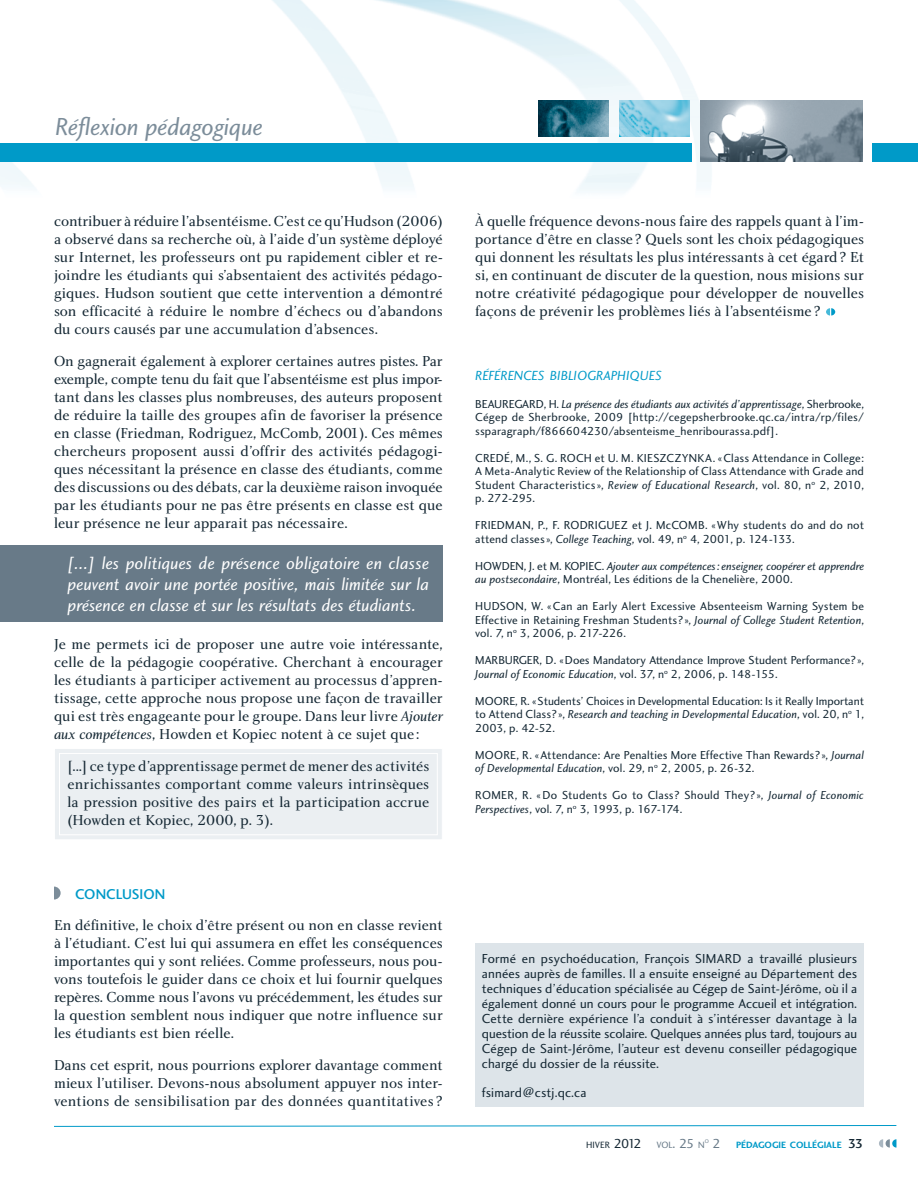
<style>
.page{position:relative;width:918px;height:1188px;background:#fff}
.page>*{position:absolute;margin:0;border:0;box-sizing:border-box;transform-origin:0 0}
.t1{font:25.5px "Charlotte Sans Book Italic Plain";letter-spacing:-.01em;color:#7c8d9a}
.t2{font:18px/21px "Charlotte Sans Book Italic Plain";letter-spacing:-.005em;color:#fff;text-align:justify}
.t3{font:15px/18px "Charlotte Book Plain";color:#142733;text-align:justify}
.t4{font:14.7px "Charlotte Sans Medium Plain";letter-spacing:-.005em;color:#009ac8}
.t5{font:13.65px "Charlotte Sans Book Italic Plain";color:#009ac8}
.t6{font:13.5px/15px "Charlotte Sans Book Plain";letter-spacing:.01em;color:#142733;text-align:justify}
.t7{font:12px/13.5px "Charlotte Sans Book Plain";letter-spacing:.01em;color:#142733}
.t8{font:12px "Charlotte Sans Book Italic Plain";letter-spacing:-.005em;color:#142733}
.t9{font:9.45px "Charlotte Sans Bold Plain";color:#009ac8}
.t10{font:9.45px "Charlotte Sans Book Plain";color:#142733}
.t11{font:5.55px "Charlotte Sans Book Plain";color:#687a88}
.s1{font-family:"Charlotte Book Italic Plain"}
.s2{font-family:"Charlotte Sans Book Plain"}
.s3{font-family:"Charlotte Sans Book Italic Plain"}
.s4{font-size:13.5px}
.s5{color:#687a88}
.s6{font-size:13.5px;color:#687a88}
.s7{font-family:"Charlotte Sans Book Plain";font-size:13.5px;color:#687a88}
.s8{font-family:"Charlotte Sans Medium Plain";font-size:13.5px;color:#142733}
</style>
<div class="page">
<div style="left:55px;top:749px;width:387px;height:90px;background:#ebeff2"></div>
<img style="left:0;top:0;width:918px;height:192px">
<img style="left:701px;top:101px;width:162px;height:61px">
<img style="left:619px;top:101px;width:70px;height:36px">
<img style="left:538px;top:101px;width:71px;height:36px">
<svg style="left:54px;top:887px;width:7px;height:13px"></svg>
<div style="left:0;top:545px;width:443px;height:77px;background:#687a88"></div>
<svg style="left:879px;top:1139px;width:17px;height:9px"></svg>
<svg style="left:54px;top:1125px;width:843px;height:2px;background:#7fcbe2"></svg>
<div style="left:872px;top:144px;width:46px;height:18px;background:#009ac8"></div>
<div style="left:0;top:144px;width:691px;height:18px;background:#009ac8"></div>
<div style="left:475px;top:944px;width:389px;height:163px;background:#dde4e9"></div>
<svg style="left:826px;top:308px;width:9px;height:8px"></svg>
<h1 class="t1" style="left:55px;top:116px;width:209px">Réflexion pédagogique</h1>
<p class="t3" style="left:54px;top:213px;width:390px">contribuer à réduire l’absentéisme. C’est ce qu’Hudson (2006) a observé dans sa recherche où, à l’aide d’un système déployé sur Internet, les professeurs ont pu rapidement cibler et re&shy;joindre les étudiants qui s’absentaient des activités pédago&shy;giques. Hudson soutient que cette intervention a démontré son efficacité à réduire le nombre d’échecs ou d’abandons du cours causés par une accumulation d’absences.</p>
<p class="t3" style="left:54px;top:353px;width:390px">On gagnerait également à explorer certaines autres pistes. Par exemple, compte tenu du fait que l’absentéisme est plus impor&shy;tant dans les classes plus nombreuses, des auteurs proposent de réduire la taille des groupes afin de favoriser la présence en classe (Friedman, Rodriguez, McComb, 2001). Ces mêmes chercheurs proposent aussi d’offrir des activités pédagogi&shy;ques nécessitant la présence en classe des étudiants, comme des discussions ou des débats, car la deuxième raison invoquée par les étudiants pour ne pas être présents en classe est que leur présence ne leur apparait pas nécessaire.</p>
<p class="t2" style="left:68px;top:554px;width:363px">[...] les politiques de présence obligatoire en classe peuvent avoir une portée positive, mais limitée sur la présence en classe et sur les résultats des étudiants.</p>
<p class="t3" style="left:54px;top:636px;width:390px">Je me permets ici de proposer une autre voie intéressante, celle de la pédagogie coopérative. Cherchant à encourager les étudiants à participer activement au processus d’appren&shy;tissage, cette approche nous propose une façon de travailler qui est très engageante pour le groupe. Dans leur livre <span class="s1">Ajouter aux compétences</span>, Howden et Kopiec notent à ce sujet que :</p>
<p class="t3" style="left:67px;top:758px;width:363px">[...] ce type d’apprentissage permet de mener des activités enrichissantes comportant comme valeurs intrinsèques la pression positive des pairs et la participation accrue (Howden et Kopiec, 2000, p. 3).</p>
<p class="t4" style="left:75px;top:888px;width:92px">CONCLUSION</p>
<p class="t3" style="left:54px;top:918px;width:390px">En définitive, le choix d’être présent ou non en classe revient à l’étudiant. C’est lui qui assumera en effet les conséquences importantes qui y sont reliées. Comme professeurs, nous pou&shy;vons toutefois le guider dans ce choix et lui fournir quelques repères. Comme nous l’avons vu précédemment, les études sur la question semblent nous indiquer que notre influence sur les étudiants est bien réelle.</p>
<p class="t3" style="left:54px;top:1057px;width:390px">Dans cet esprit, nous pourrions explorer davantage comment mieux l’utiliser. Devons-nous absolument appuyer nos inter&shy;ventions de sensibilisation par des données quantitatives ?</p>
<p class="t3" style="left:475px;top:213px;width:390px">À quelle fréquence devons-nous faire des rappels quant à l’im&shy;portance d’être en classe ? Quels sont les choix pédagogiques qui donnent les résultats les plus intéressants à cet égard ? Et si, en continuant de discuter de la question, nous misions sur notre créativité pédagogique pour développer de nouvelles façons de prévenir les problèmes liés à l’absentéisme ?</p>
<p class="t5" style="left:475px;top:370px;width:188px">RÉFÉRENCES BIBLIOGRAPHIQUES</p>
<p class="t8" style="left:475px;top:399px;width:390px"><span class="s2">BEAUREGARD, H.</span> La présence des étudiants aux activités d’apprentissage<span class="s2">, Sherbrooke,</span></p>
<p class="t7" style="left:475px;top:412px;width:390px">Cégep de Sherbrooke, 2009 [http://cegepsherbrooke.qc.ca/intra/rp/files/ ssparagraph/f866604230/absenteisme_henribourassa.pdf].</p>
<p class="t7" style="left:475px;top:452px;width:390px;text-align:justify">CREDÉ, M., S. G. ROCH et U. M. KIESZCZYNKA. « Class Attendance in College:<br>A Meta-Analytic Review of the Relationship of Class Attendance with Grade and Student Characteristics », <span class="s3">Review of Educational Research</span>, vol. 80, n<sup>o</sup> 2, 2010, p. 272-295.</p>
<p class="t7" style="left:475px;top:520px;width:390px">FRIEDMAN, P., F. RODRIGUEZ et J. McCOMB. « Why students do and do not attend classes », <span class="s3">College Teaching</span>, vol. 49, n<sup>o</sup> 4, 2001, p. 124-133.</p>
<p class="t8" style="left:475px;top:561px;width:390px"><span class="s2">HOWDEN, J. et M. KOPIEC.</span> Ajouter aux compétences : enseigner, coopérer et apprendre</p>
<p class="t7" style="left:475px;top:574px;width:319px"><span class="s3">au postsecondaire</span>, Montréal, Les éditions de la Chenelière, 2000.</p>
<p class="t7" style="left:475px;top:601px;width:390px;text-align:justify">HUDSON, W. « Can an Early Alert Excessive Absenteeism Warning System be Effective in Retaining Freshman Students? », <span class="s3">Journal of College Student Retention</span>, vol. 7, n<sup>o</sup> 3, 2006, p. 217-226.</p>
<p class="t7" style="left:475px;top:655px;width:390px">MARBURGER, D. « Does Mandatory Attendance Improve Student Performance? »,</p>
<p class="t8" style="left:475px;top:669px;width:304px">Journal of Economic Education<span class="s2">, vol. 37, n</span><sup>o</sup> <span class="s2">2, 2006, p. 148-155.</span></p>
<p class="t7" style="left:475px;top:695px;width:390px">MOORE, R. « Students’ Choices in Developmental Education: Is it Really Important</p>
<p class="t8" style="left:475px;top:710px;width:390px"><span class="s2">to Attend Class? »,</span> Research and teaching in Developmental Education<span class="s2">, vol. 20, n</span><sup>o</sup> <span class="s2">1,</span></p>
<p class="t7" style="left:475px;top:722px;width:82px">2003, p. 42-52.</p>
<p class="t7" style="left:475px;top:749px;width:390px">MOORE, R. « Attendance: Are Penalties More Effective Than Rewards? », <span class="s3">Journal</span></p>
<p class="t8" style="left:475px;top:764px;width:281px">of Developmental Education<span class="s2">, vol. 29, n</span><sup>o</sup> <span class="s2">2, 2005, p. 26-32.</span></p>
<p class="t7" style="left:475px;top:790px;width:390px">ROMER, R. « Do Students Go to Class? Should They? », <span class="s3">Journal of Economic<br>Perspectives</span>, vol. 7, n<sup>o</sup> 3, 1993, p. 167-174.</p>
<p class="t6" style="left:482px;top:952px;width:377px">Formé en psychoéducation, François SIMARD a travaillé plusieurs années auprès de familles. Il a ensuite enseigné au Département des techniques d’éducation spécialisée au Cégep de Saint-Jérôme, où il a également donné un cours pour le programme Accueil et intégration.<br>Cette dernière expérience l’a conduit à s’intéresser davantage à la question de la réussite scolaire. Quelques années plus tard, toujours au Cégep de Saint-Jérôme, l’auteur est devenu conseiller pédagogique chargé du dossier de la réussite.</p>
<p class="t6" style="left:482px;top:1086px;width:106px">fsimard@cstj.qc.ca</p>
<p class="t10" style="left:586px;top:1141px;width:120px">HIVER <span class="s4">2012</span> <span class="s5">VOL</span><span class="s6">. 25</span> <span class="s5">N</span></p>
<p class="t11" style="left:705px;top:1139px;width:6px">O</p>
<p class="t9" style="left:713px;top:1141px;width:152px"><span class="s7">2</span> PÉDAGOGIE COLLÉGIALE <span class="s8">33</span></p>
</div>
